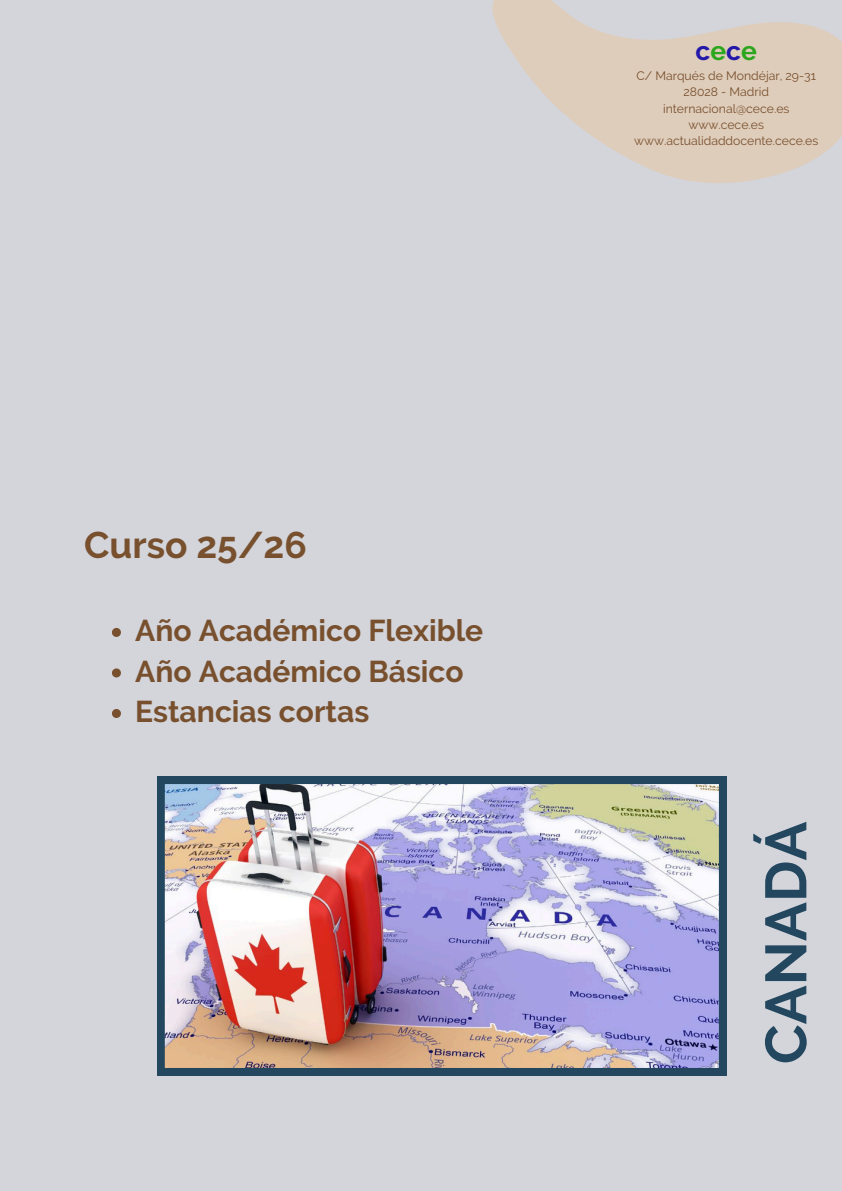
<style>
.page{position:relative;width:842px;height:1191px;background:#fff}
.page>*{position:absolute;margin:0;border:0;box-sizing:border-box;transform-origin:0 0}
.t1{font:700 58px "Raleway";color:#23475f}
.t2{font:700 37px "Raleway";color:#78502e}
.t3{font:700 30px "Raleway";color:#78502e}
.t4{font:700 26.4px "Raleway";color:#2318a8}
.t5{font:12.2px "Raleway";color:#78502e}
.s1{color:#2ca61d}
</style>
<div class="page">
<div style="left:0;top:0;width:842px;height:1190px;background:#d3d5db"></div>
<svg style="left:492px;top:0;width:350px;height:183px;fill:#dfcdbb"></svg>
<img style="left:157px;top:776px;width:569px;height:299px">
<svg style="left:112px;top:628px;width:9px;height:9px"></svg>
<svg style="left:112px;top:668px;width:9px;height:9px"></svg>
<svg style="left:112px;top:709px;width:9px;height:9px"></svg>
<p class="t4" style="left:696px;top:36px;width:63px">c<span class="s1">e</span>c<span class="s1">e</span></p>
<h2 class="t5" style="left:636px;top:69px;width:181px">C/ Marqués de Mondéjar, 29-31</h2>
<p class="t5" style="left:683px;top:85px;width:87px">28028 - Madrid</p>
<p class="t5" style="left:663px;top:101px;width:128px">internacional@cece.es</p>
<p class="t5" style="left:689px;top:117px;width:77px">www.cece.es</p>
<p class="t5" style="left:634px;top:134px;width:186px">www.actualidaddocente.cece.es</p>
<p class="t2" style="left:84px;top:523px;width:224px">Curso 25/26</p>
<p class="t3" style="left:135px;top:613px;width:349px">Año Académico Flexible</p>
<p class="t3" style="left:135px;top:653px;width:330px">Año Académico Básico</p>
<p class="t3" style="left:135px;top:694px;width:236px">Estancias cortas</p>
<p class="t1" style="left:752px;top:1063px;width:244px;rotate:-90deg">CANADÁ</p>
</div>
